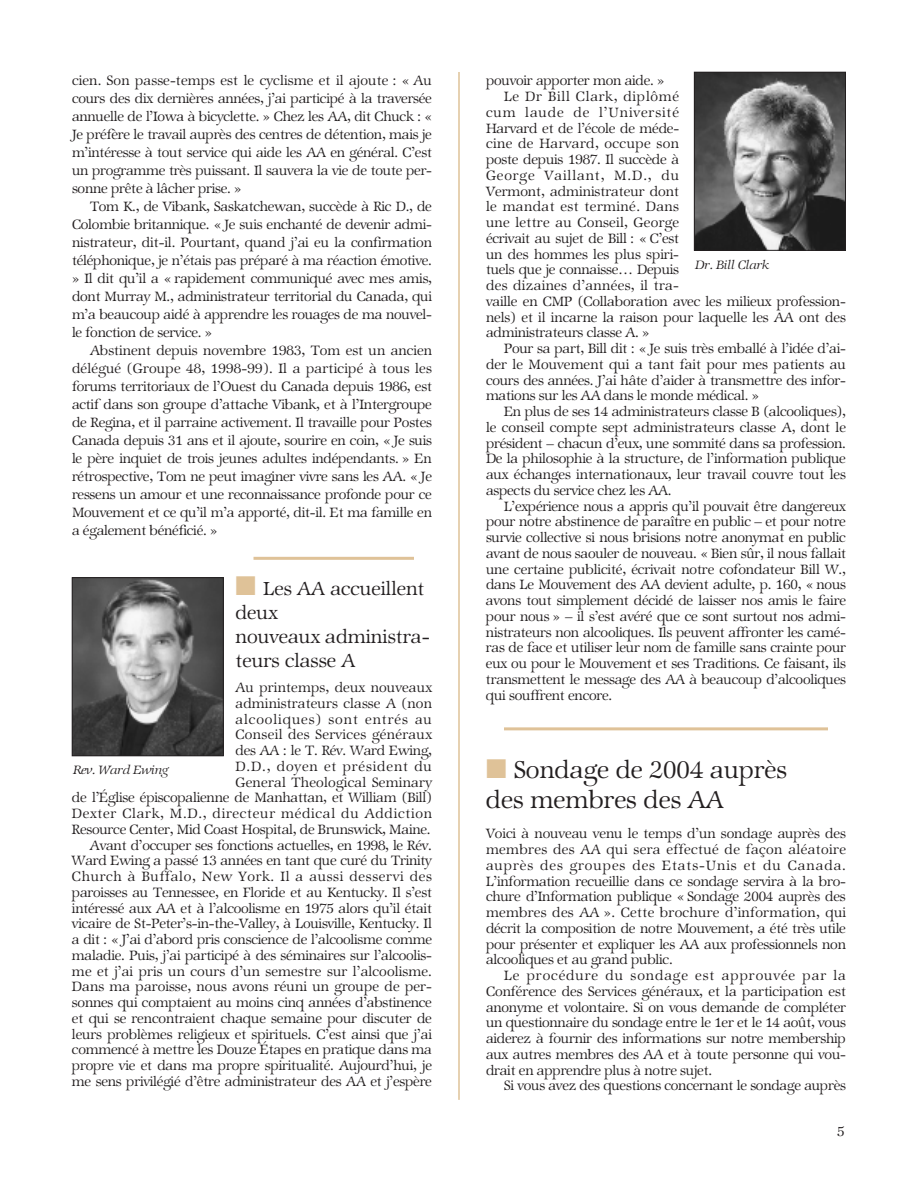
<style>
.page{position:relative;width:918px;height:1188px;background:#fff}
.page>*{position:absolute;margin:0;border:0;box-sizing:border-box;transform-origin:0 0}
.t1{font:27px/30px "Zapf Internatl IT Cby BT Light";color:#231f20}
.t2{font:21px/24px "Zapf Internatl IT Cby BT Light";color:#231f20}
.t3{font:15px/15.8px "Zapf Internatl IT Cby BT Light";letter-spacing:-.015em;color:#231f20;text-align:justify}
.t4{font:15px "Zapf Internatl IT Cby BT Light";letter-spacing:.02em;color:#231f20}
.t5{font:15px "Zapf Internatl IT Cby BT Light";letter-spacing:.025em;color:#231f20}
.t6{font:15px "Zapf Internatl IT Cby BT Light";letter-spacing:.06em;color:#231f20}
.t7{font:15px "Zapf Internatl IT Cby BT Light";letter-spacing:.005em;color:#231f20}
.t8{font:15px "Zapf Internatl IT Cby BT Light";letter-spacing:.045em;color:#231f20}
.t9{font:13.5px "Zapf Internatl IT Cby BT Light Ital";letter-spacing:-.01em;color:#231f20}
.s1{color:#dfc298}
</style>
<div class="page">
<hr style="left:254px;top:557px;width:160px;height:3px;background:#dfc298">
<hr style="left:504px;top:727px;width:324px;height:3px;background:#dfc298">
<hr style="left:458px;top:72px;width:2px;height:1028px;background:#dfc298">
<img style="left:74px;top:579px;width:148px;height:175px">
<div style="left:72px;top:577px;width:152px;height:179px;border:1px solid #231f20"></div>
<img style="left:696px;top:74px;width:148px;height:175px">
<div style="left:694px;top:72px;width:152px;height:179px;border:1px solid #231f20"></div>
<p class="t3" style="left:72px;top:74px;width:362px;line-height:18px">cien. Son passe-temps est le cyclisme et il ajoute : « Au cours des dix dernières années, j’ai participé à la traversée annuelle de l’Iowa à bicyclette. » Chez les AA, dit Chuck : « Je préfère le travail auprès des centres de détention, mais je m’intéresse à tout service qui aide les AA en général. C’est un programme très puissant. Il sauvera la vie de toute per&shy;sonne prête à lâcher prise. »</p>
<p class="t3" style="left:72px;top:200px;width:362px;line-height:18px;text-indent:18px">Tom K., de Vibank, Saskatchewan, succède à Ric D., de Colombie britannique. « Je suis enchanté de devenir admi&shy;nistrateur, dit-il. Pourtant, quand j’ai eu la confirmation téléphonique, je n’étais pas préparé à ma réaction émotive. » Il dit qu’il a « rapidement communiqué avec mes amis, dont Murray M., administrateur territorial du Canada, qui m’a beaucoup aidé à apprendre les rouages de ma nouvel&shy;le fonction de service. »</p>
<p class="t3" style="left:72px;top:344px;width:362px;line-height:18px;text-indent:18px">Abstinent depuis novembre 1983, Tom est un ancien délégué (Groupe 48, 1998-99). Il a participé à tous les forums territoriaux de l’Ouest du Canada depuis 1986, est actif dans son groupe d’attache Vibank, et à l’Intergroupe de Regina, et il parraine activement. Il travaille pour Postes Canada depuis 31 ans et il ajoute, sourire en coin, « Je suis le père inquiet de trois jeunes adultes indépendants. » En rétrospective, Tom ne peut imaginer vivre sans les AA. « Je ressens un amour et une reconnaissance profonde pour ce Mouvement et ce qu’il m’a apporté, dit-il. Et ma famille en a également bénéficié. »</p>
<h2 class="t2" style="left:236px;top:579px;width:196px"><span class="s1">■</span> Les AA accueillent deux<br>nouveaux administra&shy;teurs classe A</h2>
<p class="t3" style="left:72px;top:681px;width:362px;text-align:right">Au printemps, deux nouveaux<br>administrateurs classe A (non<br>alcooliques) sont entrés au<br>Conseil des Services généraux<br>des AA : le T. Rév. Ward Ewing,<br>D.D., doyen et président du<br>General Theological Seminary<br>de l’Église épiscopalienne de Manhattan, et William (Bill)<br>Dexter Clark, M.D., directeur médical du Addiction Resource Center, Mid Coast Hospital, de Brunswick, Maine.<br>Avant d’occuper ses fonctions actuelles, en 1998, le Rév.<br>Ward Ewing a passé 13 années en tant que curé du Trinity Church à Buffalo, New York. Il a aussi desservi des paroisses au Tennessee, en Floride et au Kentucky. Il s’est intéressé aux AA et à l’alcoolisme en 1975 alors qu’il était vicaire de St-Peter’s-in-the-Valley, à Louisville, Kentucky. Il a dit : « J’ai d’abord pris conscience de l’alcoolisme comme maladie. Puis, j’ai participé à des séminaires sur l’alcoolis&shy;me et j’ai pris un cours d’un semestre sur l’alcoolisme.<br>Dans ma paroisse, nous avons réuni un groupe de per&shy;sonnes qui comptaient au moins cinq années d’abstinence et qui se rencontraient chaque semaine pour discuter de leurs problèmes religieux et spirituels. C’est ainsi que j’ai commencé à mettre les Douze Étapes en pratique dans ma propre vie et dans ma propre spiritualité. Aujourd’hui, je me sens privilégié d’être administrateur des AA et j’espère</p>
<p class="t9" style="left:74px;top:765px;width:96px">Rev. Ward Ewing</p>
<p class="t3" style="left:486px;top:75px;width:180px">pouvoir apporter mon aide. »</p>
<p class="t8" style="left:504px;top:91px;width:177px">Le Dr Bill Clark, diplômé</p>
<p class="t6" style="left:486px;top:107px;width:195px">cum laude de l’Université</p>
<p class="t3" style="left:486px;top:122px;width:195px">Harvard et de l’école de méde-</p>
<p class="t5" style="left:486px;top:138px;width:195px">cine de Harvard, occupe son</p>
<p class="t3" style="left:486px;top:153px;width:195px">poste depuis 1987. Il succède à</p>
<p class="t6" style="left:486px;top:170px;width:195px">George Vaillant, M.D., du</p>
<p class="t3" style="left:486px;top:185px;width:195px">Vermont, administrateur dont</p>
<p class="t5" style="left:486px;top:201px;width:195px">le mandat est terminé. Dans</p>
<p class="t4" style="left:486px;top:217px;width:195px">une lettre au Conseil, George</p>
<p class="t3" style="left:486px;top:232px;width:195px">écrivait au sujet de Bill : « C’est</p>
<p class="t3" style="left:486px;top:248px;width:195px">un des hommes les plus spiri-</p>
<p class="t3" style="left:486px;top:264px;width:195px">tuels que je connaisse… Depuis</p>
<p class="t4" style="left:486px;top:280px;width:195px">des dizaines d’années, il tra-</p>
<p class="t3" style="left:486px;top:295px;width:361px">vaille en CMP (Collaboration avec les milieux profession-</p>
<p class="t3" style="left:486px;top:311px;width:361px">nels) et il incarne la raison pour laquelle les AA ont des</p>
<p class="t3" style="left:486px;top:327px;width:165px">administrateurs classe A. »</p>
<p class="t3" style="left:504px;top:342px;width:344px">Pour sa part, Bill dit : « Je suis très emballé à l’idée d’ai-</p>
<p class="t7" style="left:486px;top:359px;width:362px">der le Mouvement qui a tant fait pour mes patients au</p>
<p class="t3" style="left:486px;top:374px;width:362px">cours des années. J’ai hâte d’aider à transmettre des infor-</p>
<p class="t3" style="left:486px;top:390px;width:275px">mations sur les AA dans le monde médical. »</p>
<p class="t3" style="left:504px;top:405px;width:343px">En plus de ses 14 administrateurs classe B (alcooliques),</p>
<p class="t3" style="left:486px;top:421px;width:362px">le conseil compte sept administrateurs classe A, dont le</p>
<p class="t3" style="left:486px;top:437px;width:361px">président – chacun d’eux, une sommité dans sa profession.</p>
<p class="t3" style="left:486px;top:453px;width:361px">De la philosophie à la structure, de l’information publique</p>
<p class="t3" style="left:486px;top:468px;width:362px">aux échanges internationaux, leur travail couvre tout les</p>
<p class="t3" style="left:486px;top:484px;width:187px">aspects du service chez les AA.</p>
<p class="t3" style="left:504px;top:500px;width:343px">L’expérience nous a appris qu’il pouvait être dangereux</p>
<p class="t3" style="left:486px;top:516px;width:361px">pour notre abstinence de paraître en public – et pour notre</p>
<p class="t3" style="left:486px;top:531px;width:361px">survie collective si nous brisions notre anonymat en public</p>
<p class="t3" style="left:486px;top:547px;width:362px">avant de nous saouler de nouveau. « Bien sûr, il nous fallait</p>
<p class="t3" style="left:486px;top:563px;width:361px">une certaine publicité, écrivait notre cofondateur Bill W.,</p>
<p class="t3" style="left:486px;top:579px;width:361px">dans Le Mouvement des AA devient adulte, p. 160, « nous</p>
<p class="t3" style="left:486px;top:594px;width:362px">avons tout simplement décidé de laisser nos amis le faire</p>
<p class="t3" style="left:486px;top:610px;width:362px">pour nous » – il s’est avéré que ce sont surtout nos admi-</p>
<p class="t3" style="left:486px;top:626px;width:362px">nistrateurs non alcooliques. Ils peuvent affronter les camé-</p>
<p class="t3" style="left:486px;top:642px;width:361px">ras de face et utiliser leur nom de famille sans crainte pour</p>
<p class="t3" style="left:486px;top:657px;width:361px">eux ou pour le Mouvement et ses Traditions. Ce faisant, ils</p>
<p class="t3" style="left:486px;top:673px;width:361px">transmettent le message des AA à beaucoup d’alcooliques</p>
<p class="t3" style="left:486px;top:689px;width:128px">qui souffrent encore.</p>
<p class="t9" style="left:696px;top:259px;width:76px">Dr. Bill Clark</p>
<h1 class="t1" style="left:486px;top:757px;width:303px"><span class="s1">■</span> Sondage de 2004 auprès des membres des AA</h1>
<p class="t3" style="left:486px;top:828px;width:362px">Voici à nouveau venu le temps d’un sondage auprès des membres des AA qui sera effectué de façon aléatoire auprès des groupes des Etats-Unis et du Canada.<br>L’information recueillie dans ce sondage servira à la bro&shy;chure d’Information publique « Sondage 2004 auprès des membres des AA ». Cette brochure d’information, qui décrit la composition de notre Mouvement, a été très utile pour présenter et expliquer les AA aux professionnels non alcooliques et au grand public.</p>
<p class="t3" style="left:486px;top:969px;width:362px;text-indent:18px">Le procédure du sondage est approuvée par la Conférence des Services généraux, et la participation est anonyme et volontaire. Si on vous demande de compléter un questionnaire du sondage entre le 1er et le 14 août, vous aiderez à fournir des informations sur notre membership aux autres membres des AA et à toute personne qui vou&shy;drait en apprendre plus à notre sujet.</p>
<p class="t3" style="left:504px;top:1080px;width:343px">Si vous avez des questions concernant le sondage auprès</p>
<p class="t3" style="left:837px;top:1125px;width:9px">5</p>
</div>
